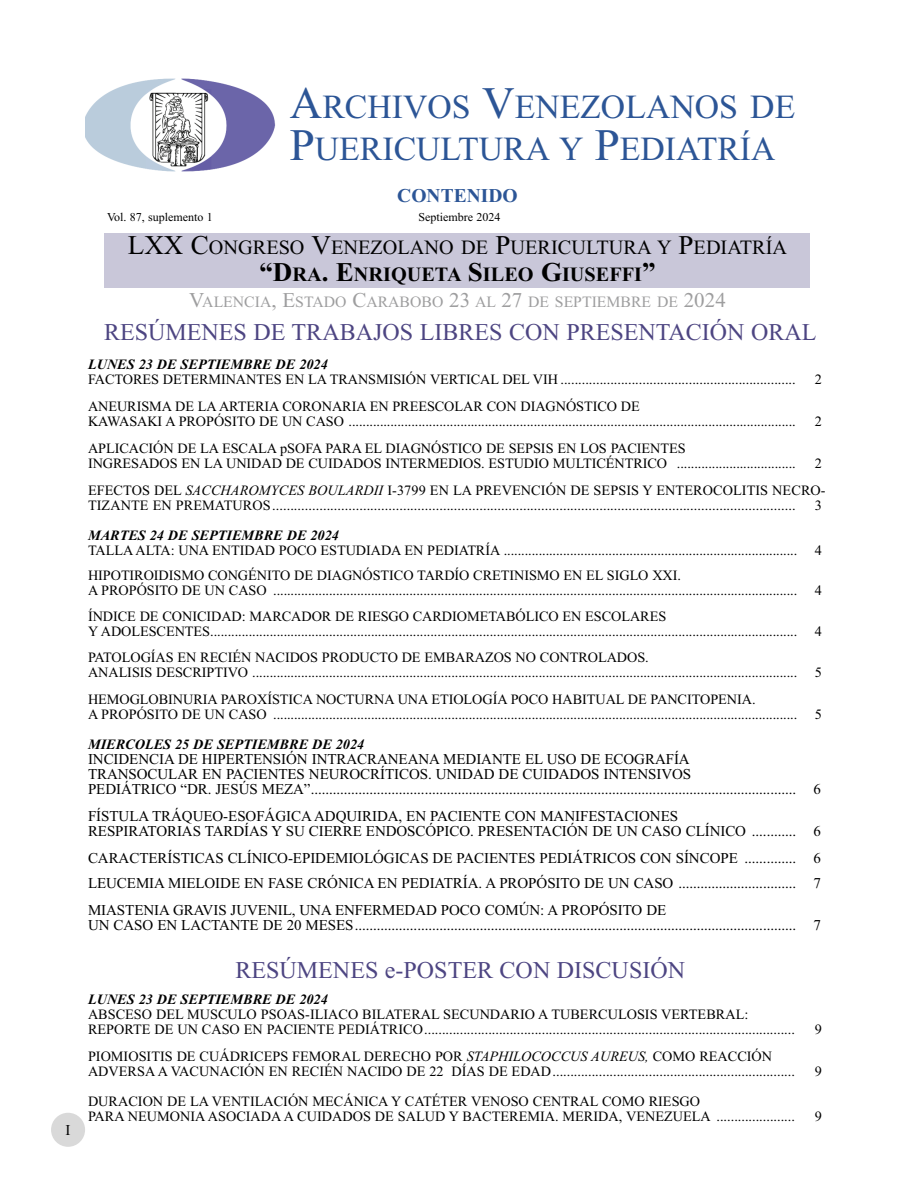
<style>
.page{position:relative;width:919px;height:1200px;background:#fff}
.page>*{position:absolute;margin:0;border:0;box-sizing:border-box;transform-origin:0 0}
.t1{font:33.75px/42px "Times New Roman";color:#2c5596}
.t2{font:24px "Times New Roman";color:#4d4582}
.t3{font:20.25px/27px "Times New Roman";color:#000;text-align:center}
.t4{font:700 19.5px "Times New Roman";color:#2c5596}
.t5{font:15.75px "Times New Roman";color:#9e9e9f}
.t6{font:15px/15px "Times New Roman";letter-spacing:-.005em;color:#000}
.t7{font:14.25px/15px "Times New Roman";letter-spacing:-.005em;color:#000}
.t8{font:italic 700 14.25px "Times New Roman";color:#000}
.t9{font:12px "Times New Roman";color:#000}
.s1{font-size:45px}
.s2{font-size:27px}
.s3{font-weight:700;font-size:27px}
.s4{font-weight:700}
.s5{font-size:21px}
.s6{font-style:italic}
</style>
<div class="page">
<img style="left:85px;top:78px;width:191px;height:94px">
<div style="left:51px;top:1112px;width:34px;height:34px;background:#d9d9d9;border-radius:50%"></div>
<div style="left:104px;top:233px;width:706px;height:54px;background:#c9c7d9"></div>
<p class="t6" style="left:66px;top:1121px;width:6px">I</p>
<h1 class="t1" style="left:290px;top:85px;width:507px"><span class="s1">A</span>RCHIVOS <span class="s1">V</span>ENEZOLANOS DE<br><span class="s1">P</span>UERICULTURA Y <span class="s1">P</span>EDIATRÍA</h1>
<h3 class="t4" style="left:397px;top:183px;width:122px">CONTENIDO</h3>
<p class="t9" style="left:107px;top:210px;width:107px">VOL. 87, SUPLEMENTO 1</p>
<p class="t9" style="left:418px;top:210px;width:83px">SEPTIEMBRE 2024</p>
<h3 class="t3" style="left:128px;top:234px;width:660px"><span class="s2">LXX C</span>ONGRESO <span class="s2">V</span>ENEZOLANO DE <span class="s2">P</span>UERICULTURA Y <span class="s2">P</span>EDIATRÍA <span class="s3">“D</span><span class="s4">RA</span><span class="s3">. E</span><span class="s4">NRIQUETA</span> <span class="s3">S</span><span class="s4">ILEO</span> <span class="s3">G</span><span class="s4">IUSEFFI</span><span class="s3">”</span></h3>
<p class="t5" style="left:189px;top:292px;width:538px"><span class="s5">V</span>ALENCIA<span class="s5">, E</span>STADO <span class="s5">C</span>ARABOBO <span class="s5">23</span> AL <span class="s5">27</span> DE SEPTIEMBRE DE <span class="s5">2024</span></p>
<h2 class="t2" style="left:104px;top:318px;width:713px">RESÚMENES DE TRABAJOS LIBRES CON PRESENTACIÓN ORAL</h2>
<p class="t8" style="left:88px;top:355px;width:241px">LUNES 23 DE SEPTIEMBRE DE 2024</p>
<p class="t7" style="left:88px;top:371px;width:709px">FACTORES DETERMINANTES EN LA TRANSMISIÓN VERTICAL DEL VIH ..................................................................</p>
<p class="t7" style="left:814px;top:371px;width:9px">2</p>
<p class="t7" style="left:88px;top:398px;width:709px">ANEURISMA DE LA ARTERIA CORONARIA EN PREESCOLAR CON DIAGNÓSTICO DE<br>KAWASAKI A PROPÓSITO DE UN CASO ................................................................................................................................</p>
<p class="t7" style="left:814px;top:413px;width:9px">2</p>
<p class="t7" style="left:88px;top:440px;width:709px">APLICACIÓN DE LA ESCALA PSOFA PARA EL DIAGNÓSTICO DE SEPSIS EN LOS PACIENTES<br>INGRESADOS EN LA UNIDAD DE CUIDADOS INTERMEDIOS. ESTUDIO MULTICÉNTRICO ..................................</p>
<p class="t7" style="left:88px;top:449px;width:739px;line-height:27px;text-align:right">2<br>EFECTOS DEL <span class="s6">SACCHAROMYCES BOULARDII</span> I-3799 EN LA PREVENCIÓN DE SEPSIS Y ENTEROCOLITIS NECRO-</p>
<p class="t7" style="left:88px;top:497px;width:709px">TIZANTE EN PREMATUROS................................................................................................................................................</p>
<p class="t7" style="left:814px;top:497px;width:9px">3</p>
<p class="t8" style="left:88px;top:526px;width:252px">MARTES 24 DE SEPTIEMBRE DE 2024</p>
<p class="t7" style="left:88px;top:537px;width:735px;line-height:25.5px">TALLA ALTA: UNA ENTIDAD POCO ESTUDIADA EN PEDIATRÍA .................................................................................... 4<br>HIPOTIROIDISMO CONGÉNITO DE DIAGNÓSTICO TARDÍO CRETINISMO EN EL SIGLO XXI.</p>
<p class="t7" style="left:88px;top:577px;width:735px;line-height:25.5px">A PROPÓSITO DE UN CASO ...................................................................................................................................................... 4<br>ÍNDICE DE CONICIDAD: MARCADOR DE RIESGO CARDIOMETABÓLICO EN ESCOLARES</p>
<p class="t7" style="left:88px;top:618px;width:735px;line-height:25.5px">Y ADOLESCENTES........................................................................................................................................................................ 4<br>PATOLOGÍAS EN RECIÉN NACIDOS PRODUCTO DE EMBARAZOS NO CONTROLADOS.</p>
<p class="t7" style="left:88px;top:658px;width:735px;line-height:27px">ANALISIS DESCRIPTIVO ............................................................................................................................................................ 5<br>HEMOGLOBINURIA PAROXÍSTICA NOCTURNA UNA ETIOLOGÍA POCO HABITUAL DE PANCITOPENIA.</p>
<p class="t7" style="left:88px;top:706px;width:735px">A PROPÓSITO DE UN CASO ...................................................................................................................................................... 5</p>
<p class="t8" style="left:88px;top:735px;width:278px">MIERCOLES 25 DE SEPTIEMBRE DE 2024</p>
<p class="t6" style="left:88px;top:750px;width:734px">INCIDENCIA DE HIPERTENSIÓN INTRACRANEANA MEDIANTE EL USO DE ECOGRAFÍA<br>TRANSOCULAR EN PACIENTES NEUROCRÍTICOS. UNIDAD DE CUIDADOS INTENSIVOS<br>PEDIÁTRICO “DR. JESÚS MEZA”.................................................................................................................................... 6</p>
<p class="t6" style="left:88px;top:807px;width:734px">FÍSTULA TRÁQUEO-ESOFÁGICA ADQUIRIDA, EN PACIENTE CON MANIFESTACIONES<br>RESPIRATORIAS TARDÍAS Y SU CIERRE ENDOSCÓPICO. PRESENTACIÓN DE UN CASO CLÍNICO ............ 6</p>
<p class="t6" style="left:88px;top:844px;width:734px;line-height:25.5px">CARACTERÍSTICAS CLÍNICO-EPIDEMIOLÓGICAS DE PACIENTES PEDIÁTRICOS CON SÍNCOPE .............. 6<br>LEUCEMIA MIELOIDE EN FASE CRÓNICA EN PEDIATRÍA. A PROPÓSITO DE UN CASO ................................ 7</p>
<p class="t6" style="left:88px;top:902px;width:734px">MIASTENIA GRAVIS JUVENIL, UNA ENFERMEDAD POCO COMÚN: A PROPÓSITO DE<br>UN CASO EN LACTANTE DE 20 MESES........................................................................................................................ 7</p>
<h2 class="t2" style="left:235px;top:955px;width:451px">RESÚMENES E-POSTER CON DISCUSIÓN</h2>
<p class="t8" style="left:88px;top:990px;width:241px">LUNES 23 DE SEPTIEMBRE DE 2024</p>
<p class="t7" style="left:88px;top:1006px;width:708px">ABSCESO DEL MUSCULO PSOAS-ILIACO BILATERAL SECUNDARIO A TUBERCULOSIS VERTEBRAL:<br>REPORTE DE UN CASO EN PACIENTE PEDIÁTRICO........................................................................................................</p>
<p class="t7" style="left:814px;top:1021px;width:9px">9</p>
<p class="t7" style="left:88px;top:1048px;width:708px">PIOMIOSITIS DE CUÁDRICEPS FEMORAL DERECHO POR <span class="s6">STAPHILOCOCCUS AUREUS,</span> COMO REACCIÓN<br>ADVERSA A VACUNACIÓN EN RECIÉN NACIDO DE 22 DÍAS DE EDAD....................................................................</p>
<p class="t7" style="left:88px;top:1093px;width:708px">DURACION DE LA VENTILACIÓN MECÁNICA Y CATÉTER VENOSO CENTRAL COMO RIESGO<br>PARA NEUMONIA ASOCIADA A CUIDADOS DE SALUD Y BACTEREMIA. MERIDA, VENEZUELA ......................</p>
<p class="t7" style="left:814px;top:1063px;width:9px">9</p>
<p class="t7" style="left:814px;top:1108px;width:9px">9</p>
</div>
